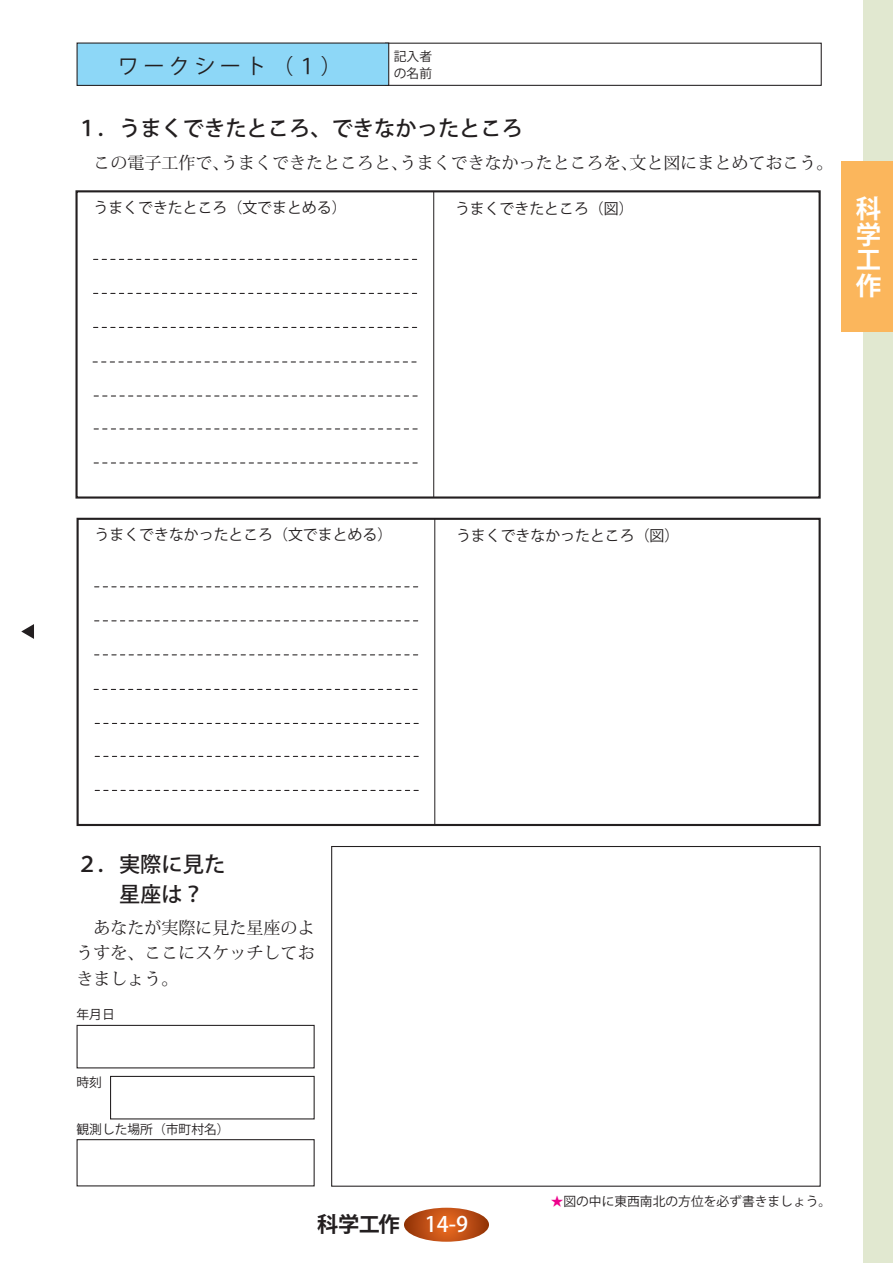
<style>
.page{position:relative;width:893px;height:1263px;background:#fff}
.page>*{position:absolute;margin:0;border:0;box-sizing:border-box;transform-origin:0 0}
.t1{font:700 25.5px/25.5px "Koz Go Std";color:#fff;text-align:justify}
.t2{font:500 21.3px/29.7px "Koz Go Std";color:#231f20}
.t3{font:21.3px "Koz Go Std";letter-spacing:.2em;color:#231f20}
.t4{font:700 21.3px "Koz Go Std";color:#231f20}
.t5{font:16.95px/25.5px "Koz Min Std";color:#231f20;text-align:justify}
.t6{font:14.85px "Koz Go Std";color:#231f20}
.t7{font:12.75px/17px "Koz Go Std";color:#231f20}
.s1{font-weight:500;color:#fff}
.s2{color:#ed028c}
</style>
<div class="page">
<div style="left:863px;top:0;width:30px;height:1263px;background:#e1e8d0"></div>
<div style="left:842px;top:162px;width:51px;height:170px;background:#fbb65c"></div>
<svg style="left:404px;top:1208px;width:85px;height:34px;background:#c15218"></svg>
<svg style="left:21px;top:624px;width:13px;height:15px"></svg>
<div style="left:385px;top:43px;width:437px;height:43px;border:1px solid #231f20"></div>
<div style="left:77px;top:43px;width:312px;height:43px;background:#8dd7f7;border:1px solid #231f20"></div>
<div style="left:75px;top:190px;width:746px;height:309px;border:2px solid #231f20"></div>
<hr style="left:433px;top:191px;width:1px;height:306px;background:#231f20">
<svg style="left:94px;top:259px;width:323px;height:1px"></svg>
<svg style="left:94px;top:428px;width:323px;height:1px"></svg>
<svg style="left:94px;top:395px;width:323px;height:1px"></svg>
<svg style="left:93px;top:361px;width:323px;height:1px"></svg>
<svg style="left:94px;top:327px;width:323px;height:1px"></svg>
<svg style="left:94px;top:293px;width:323px;height:1px"></svg>
<svg style="left:94px;top:462px;width:323px;height:1px"></svg>
<div style="left:77px;top:518px;width:744px;height:308px;border:2px solid #231f20"></div>
<hr style="left:434px;top:519px;width:1px;height:306px;background:#231f20">
<svg style="left:95px;top:586px;width:323px;height:1px"></svg>
<svg style="left:95px;top:756px;width:323px;height:1px"></svg>
<svg style="left:95px;top:723px;width:323px;height:1px"></svg>
<svg style="left:94px;top:689px;width:323px;height:1px"></svg>
<svg style="left:95px;top:654px;width:323px;height:1px"></svg>
<svg style="left:95px;top:620px;width:323px;height:1px"></svg>
<svg style="left:95px;top:790px;width:323px;height:1px"></svg>
<div style="left:77px;top:1025px;width:238px;height:43px;border:1px solid #231f20"></div>
<div style="left:110px;top:1076px;width:205px;height:43px;border:1px solid #231f20"></div>
<div style="left:77px;top:1139px;width:238px;height:47px;border:1px solid #231f20"></div>
<p class="t3" style="left:118px;top:53px;width:226px">ワークシート（１）</p>
<p class="t7" style="left:394px;top:49px;width:40px">記入者の名前</p>
<p class="t2" style="left:77px;top:115px;width:448px">１．うまくできたところ、できなかったところ</p>
<p class="t5" style="left:77px;top:151px;width:758px">　この電子工作で、うまくできたところと、うまくできなかったところを、文と図にまとめておこう。</p>
<p class="t6" style="left:94px;top:198px;width:254px">うまくできたところ（文でまとめる）</p>
<p class="t6" style="left:455px;top:199px;width:180px">うまくできたところ（図）</p>
<h1 class="t1" style="left:856px;top:198px;width:26px">科学工作</h1>
<p class="t6" style="left:95px;top:526px;width:299px">うまくできなかったところ（文でまとめる）</p>
<p class="t6" style="left:456px;top:527px;width:225px">うまくできなかったところ（図）</p>
<p class="t2" style="left:77px;top:851px;width:150px">２．実際に見た　　星座は？</p>
<p class="t5" style="left:77px;top:915px;width:240px">　あなたが実際に見た星座のようすを、ここにスケッチしておきましょう。</p>
<p class="t7" style="left:77px;top:1006px;width:40px">年月日</p>
<p class="t7" style="left:77px;top:1074px;width:27px">時刻</p>
<p class="t7" style="left:77px;top:1121px;width:155px">観測した場所（市町村名）</p>
<p class="t4" style="left:317px;top:1210px;width:152px">科学工作 <span class="s1">14-9</span></p>
<p class="t7" style="left:551px;top:1193px;width:282px"><span class="s2">★</span>図の中に東西南北の方位を必ず書きましょう。</p>
</div>
